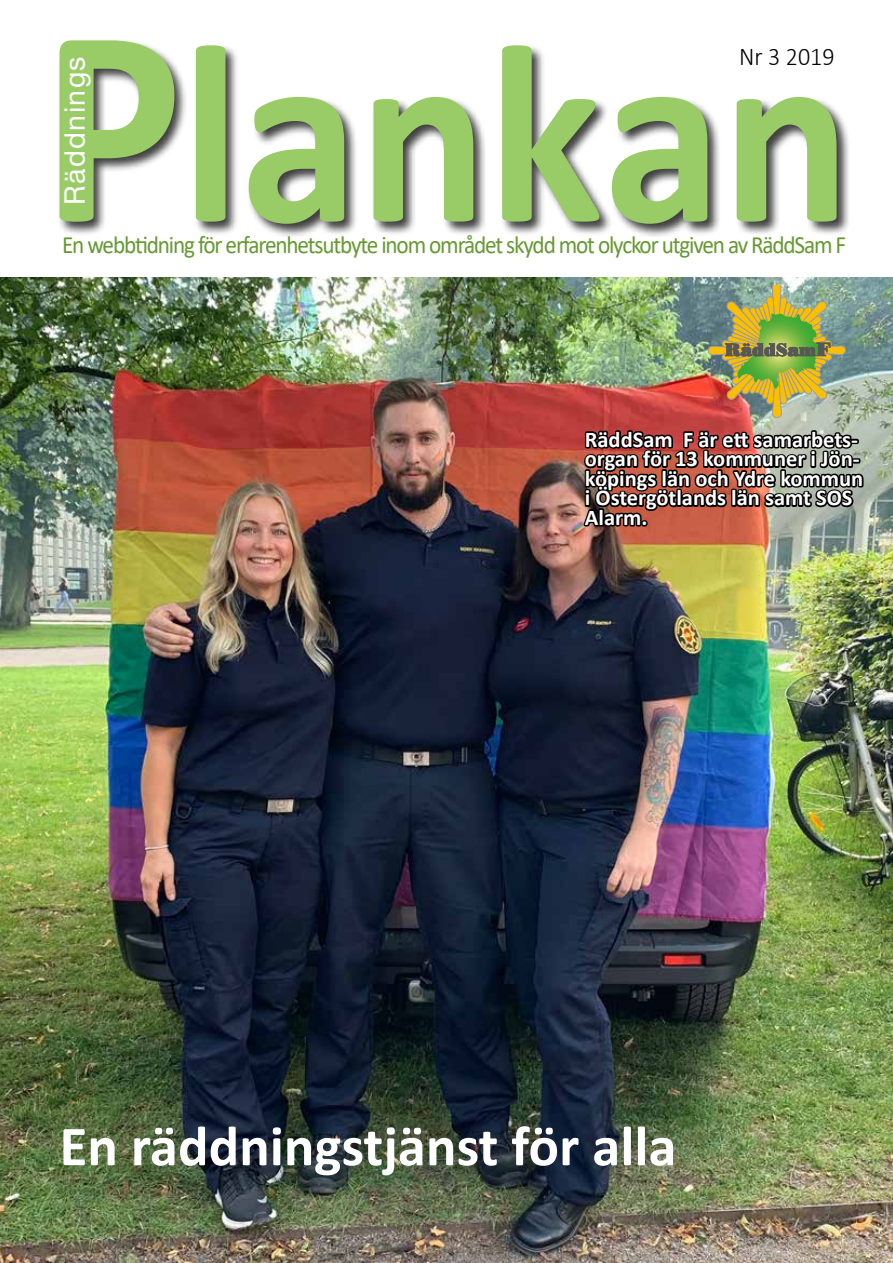
<style>
.page{position:relative;width:893px;height:1263px;background:#fff}
.page>*{position:absolute;margin:0;border:0;box-sizing:border-box;transform-origin:0 0}
.t1{font:700 258.15px "Calibri";color:#9c6;scale:.93 1}
.t2{font:700 57px "Calibri";color:#fff}
.t3{font:28.5px "Helvetica Neue";letter-spacing:.05em;color:#fff}
.t4{font:300 25.65px "Calibri";color:#000;scale:.93 1}
.t5{font:24.9px "Calibri";letter-spacing:-.05em;color:#693;scale:.93 1}
.t6{font:700 22.5px/19.5px "Calibri";color:#fff}
.s1{font-size:285.6px}
</style>
<div class="page">
<img style="left:0;top:277px;width:893px;height:986px">
<div style="left:58px;top:39px;width:793px;height:199px;background:#000;opacity:.75"></div>
<svg style="left:581px;top:428px;width:285px;height:101px;background:#5d3f37"></svg>
<div style="left:708px;top:346px;width:69px;height:9px;background:#fcbf00;border-radius:4px"></div>
<div style="left:708px;top:346px;width:69px;height:9px;border:1px solid #9d9d9c;border-radius:4px"></div>
<div style="left:773px;top:350px;width:8px;height:68px;background:#fcbf00;border-radius:4px"></div>
<div style="left:772px;top:350px;width:10px;height:68px;border:1px solid #9d9d9c;border-radius:4px"></div>
<div style="left:777px;top:346px;width:68px;height:9px;background:#fcbf00;border-radius:4px"></div>
<div style="left:777px;top:346px;width:69px;height:9px;border:1px solid #9d9d9c;border-radius:4px"></div>
<img style="left:722px;top:285px;width:110px;height:120px">
<h1 class="t1" style="left:41px;top:-47px;width:872px"><span class="s1">P</span>lankan</h1>
<p class="t4" style="left:739px;top:40px;width:104px">Nr 3 2019</p>
<p class="t3" style="left:58px;top:205px;width:150px;rotate:-90deg">Räddnings</p>
<p class="t5" style="left:62px;top:228px;width:845px">En webbtidning för erfarenhetsutbyte inom området skydd mot olyckor utgiven av RäddSam F</p>
<p class="t6" style="left:585px;top:429px;width:280px">RäddSam F är ett samarbets&shy;organ för 13 kommuner i Jön&shy;köpings län och Ydre kommun i Östergötlands län samt SOS<br>Alarm.</p>
<h2 class="t2" style="left:60px;top:1106px;width:619px">En räddningstjänst för alla</h2>
</div>
